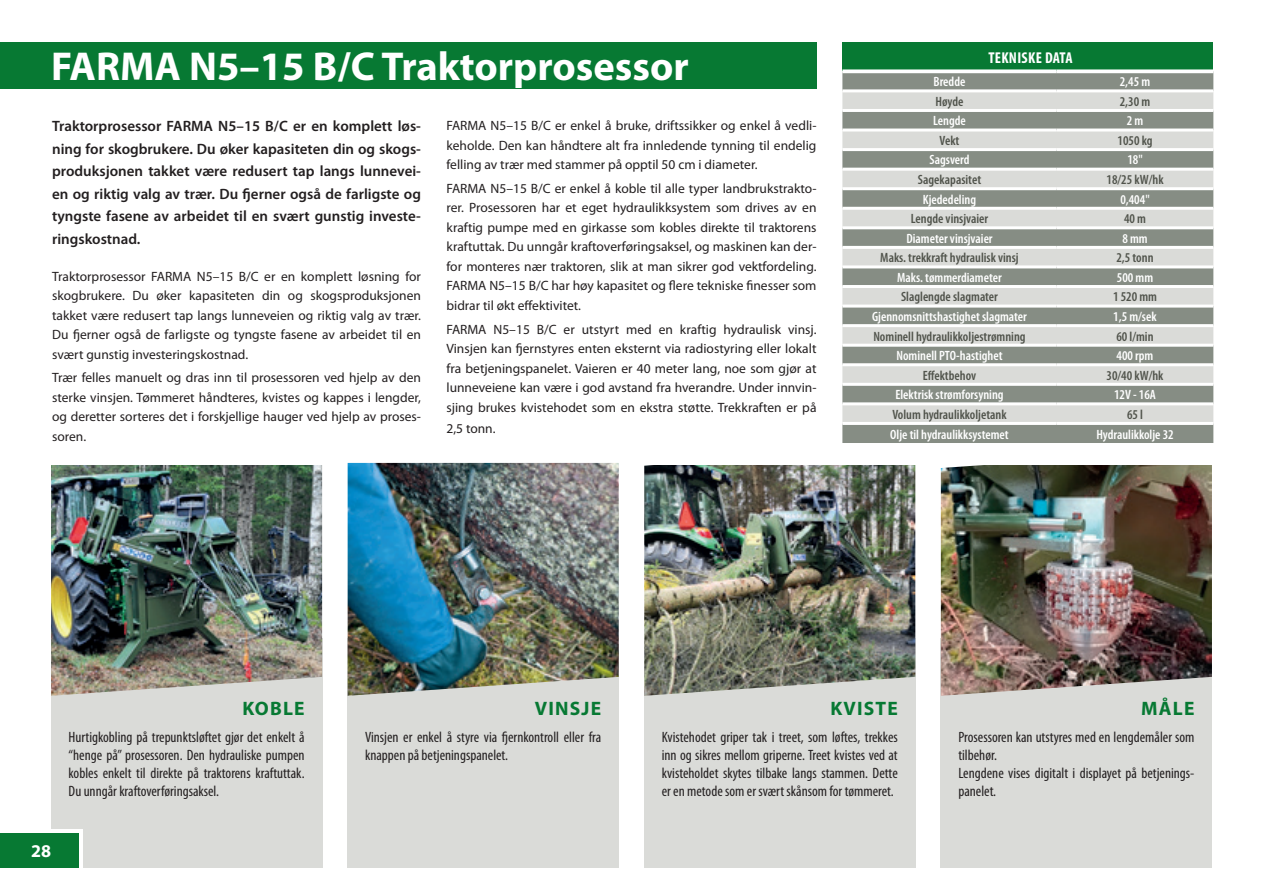
<style>
.page{position:relative;width:1263px;height:893px;background:#fff}
.page>*{position:absolute;margin:0;border:0;box-sizing:border-box;transform-origin:0 0}
.t1{font:700 40.5px "Myriad Pro";color:#fff}
.t2{font:700 19.5px "Myriad Pro";letter-spacing:.06em;color:#077933}
.t3{font:700 18px "Myriad Pro";color:#fff}
.t4{font:700 condensed 15.75px "Myriad Pro";letter-spacing:.02em;color:#fff}
.t5{font:condensed 15px/18px "Myriad Pro";color:#231f20}
.t6{font:600 15px/22.5px "Myriad Pro";color:#231f20;text-align:justify}
.t7{font:13.5px/19.5px "Myriad Pro";color:#231f20;text-align:justify}
.t8{font:600 condensed 13.5px "Myriad Pro";color:#fff}
.t9{font:600 condensed 13.5px "Myriad Pro";color:#50534b}
</style>
<div class="page">
<div style="left:941px;top:638px;width:271px;height:229px;background:#dadbd8"></div>
<img style="left:941px;top:465px;width:271px;height:231px">
<div style="left:644px;top:638px;width:271px;height:229px;background:#dadbd8"></div>
<img style="left:644px;top:465px;width:271px;height:231px">
<div style="left:51px;top:638px;width:271px;height:229px;background:#dadbd8"></div>
<img style="left:51px;top:465px;width:271px;height:231px">
<hr style="left:1262px;top:43px;width:1px;height:46px;background:#077933">
<div style="left:348px;top:638px;width:271px;height:229px;background:#dadbd8"></div>
<div style="left:0;top:829px;width:82px;height:43px;background:#fff"></div>
<div style="left:0;top:833px;width:79px;height:35px;background:#077933"></div>
<div style="left:0;top:43px;width:816px;height:46px;background:#077933"></div>
<div style="left:842px;top:43px;width:371px;height:28px;background:#077933"></div>
<div style="left:842px;top:73px;width:371px;height:370px;background:#868d84"></div>
<svg style="left:842px;top:92px;width:371px;height:330px;background:#b3b7b1"></svg>
<svg style="left:842px;top:69px;width:214px;height:4px"></svg>
<svg style="left:1056px;top:69px;width:157px;height:4px"></svg>
<hr style="left:842px;top:89px;width:214px;height:3px;background:#fff">
<hr style="left:1056px;top:89px;width:157px;height:3px;background:#fff">
<hr style="left:842px;top:109px;width:214px;height:3px;background:#fff">
<hr style="left:1056px;top:109px;width:157px;height:3px;background:#fff">
<hr style="left:842px;top:129px;width:214px;height:3px;background:#fff">
<hr style="left:1056px;top:129px;width:157px;height:3px;background:#fff">
<hr style="left:842px;top:148px;width:214px;height:3px;background:#fff">
<hr style="left:1056px;top:148px;width:157px;height:3px;background:#fff">
<hr style="left:842px;top:168px;width:214px;height:3px;background:#fff">
<hr style="left:1056px;top:168px;width:157px;height:3px;background:#fff">
<hr style="left:842px;top:187px;width:214px;height:3px;background:#fff">
<hr style="left:1056px;top:187px;width:157px;height:3px;background:#fff">
<hr style="left:842px;top:207px;width:214px;height:3px;background:#fff">
<hr style="left:1056px;top:207px;width:157px;height:3px;background:#fff">
<hr style="left:842px;top:226px;width:214px;height:3px;background:#fff">
<hr style="left:1056px;top:226px;width:157px;height:3px;background:#fff">
<hr style="left:842px;top:246px;width:214px;height:3px;background:#fff">
<hr style="left:1056px;top:246px;width:157px;height:3px;background:#fff">
<hr style="left:842px;top:265px;width:214px;height:3px;background:#fff">
<hr style="left:1056px;top:265px;width:157px;height:3px;background:#fff">
<hr style="left:842px;top:285px;width:214px;height:3px;background:#fff">
<hr style="left:1056px;top:285px;width:157px;height:3px;background:#fff">
<hr style="left:842px;top:305px;width:214px;height:3px;background:#fff">
<hr style="left:1056px;top:305px;width:157px;height:3px;background:#fff">
<hr style="left:842px;top:324px;width:214px;height:3px;background:#fff">
<hr style="left:1056px;top:324px;width:157px;height:3px;background:#fff">
<hr style="left:842px;top:344px;width:214px;height:3px;background:#fff">
<hr style="left:1056px;top:344px;width:157px;height:3px;background:#fff">
<hr style="left:842px;top:363px;width:214px;height:3px;background:#fff">
<hr style="left:1056px;top:363px;width:157px;height:3px;background:#fff">
<hr style="left:842px;top:383px;width:214px;height:3px;background:#fff">
<hr style="left:1056px;top:383px;width:157px;height:3px;background:#fff">
<hr style="left:842px;top:402px;width:214px;height:3px;background:#fff">
<hr style="left:1056px;top:402px;width:157px;height:3px;background:#fff">
<hr style="left:842px;top:422px;width:214px;height:3px;background:#fff">
<hr style="left:1056px;top:422px;width:157px;height:3px;background:#fff">
<img style="left:348px;top:463px;width:271px;height:233px">
<h1 class="t1" style="left:51px;top:39px;width:639px">FARMA N5–15 B/C Traktorprosessor</h1>
<p class="t4" style="left:988px;top:48px;width:86px">TEKNISKE DATA</p>
<p class="t8" style="left:934px;top:74px;width:33px">Bredde</p>
<p class="t8" style="left:1120px;top:74px;width:32px">2,45 m</p>
<p class="t9" style="left:935px;top:93px;width:29px">Høyde</p>
<p class="t9" style="left:1120px;top:93px;width:32px">2,30 m</p>
<p class="t8" style="left:933px;top:113px;width:34px">Lengde</p>
<p class="t8" style="left:1127px;top:113px;width:18px">2 m</p>
<p class="t9" style="left:939px;top:132px;width:21px">Vekt</p>
<p class="t9" style="left:1117px;top:132px;width:36px">1050 kg</p>
<p class="t8" style="left:929px;top:152px;width:42px">Sagsverd</p>
<p class="t8" style="left:1127px;top:152px;width:17px">18"</p>
<p class="t9" style="left:918px;top:171px;width:65px">Sagekapasitet</p>
<p class="t9" style="left:1106px;top:171px;width:59px">18/25 kW/hk</p>
<p class="t8" style="left:923px;top:191px;width:55px">Kjededeling</p>
<p class="t8" style="left:1120px;top:191px;width:31px">0,404"</p>
<p class="t9" style="left:911px;top:210px;width:79px">Lengde vinsjvaier</p>
<p class="t9" style="left:1124px;top:210px;width:23px">40 m</p>
<p class="t8" style="left:906px;top:230px;width:88px">Diameter vinsjvaier</p>
<p class="t8" style="left:1122px;top:230px;width:27px">8 mm</p>
<p class="t9" style="left:880px;top:249px;width:140px">Maks. trekkraft hydraulisk vinsj</p>
<p class="t9" style="left:1116px;top:249px;width:39px">2,5 tonn</p>
<p class="t8" style="left:897px;top:269px;width:106px">Maks. tømmerdiameter</p>
<p class="t8" style="left:1117px;top:269px;width:38px">500 mm</p>
<p class="t9" style="left:901px;top:289px;width:98px">Slaglengde slagmater</p>
<p class="t9" style="left:1113px;top:289px;width:45px">1 520 mm</p>
<p class="t8" style="left:872px;top:308px;width:156px">Gjennomsnittshastighet slagmater</p>
<p class="t8" style="left:1113px;top:308px;width:45px">1,5 m/sek</p>
<p class="t9" style="left:873px;top:328px;width:154px">Nominell hydraulikkoljestrømning</p>
<p class="t9" style="left:1116px;top:328px;width:39px">60 l/min</p>
<p class="t8" style="left:896px;top:347px;width:108px">Nominell PTO-hastighet</p>
<p class="t8" style="left:1116px;top:347px;width:38px">400 rpm</p>
<p class="t9" style="left:923px;top:367px;width:55px">Effektbehov</p>
<p class="t9" style="left:1106px;top:367px;width:59px">30/40 kW/hk</p>
<p class="t8" style="left:895px;top:386px;width:110px">Elektrisk strømforsyning</p>
<p class="t8" style="left:1114px;top:386px;width:43px">12V - 16A</p>
<p class="t9" style="left:892px;top:406px;width:116px">Volum hydraulikkoljetank</p>
<p class="t9" style="left:1127px;top:406px;width:17px">65 l</p>
<p class="t8" style="left:890px;top:426px;width:120px">Olje til hydraulikksystemet</p>
<p class="t8" style="left:1096px;top:426px;width:79px">Hydraulikkolje 32</p>
<p class="t7" style="left:446px;top:116px;width:371px">FARMA N5–15 B/C er enkel å bruke, driftssikker og enkel å vedli&shy;keholde. Den kan håndtere alt fra innledende tynning til endelig felling av trær med stammer på opptil 50 cm i diameter.</p>
<p class="t7" style="left:446px;top:178px;width:371px">FARMA N5–15 B/C er enkel å koble til alle typer landbrukstrakto&shy;rer. Prosessoren har et eget hydraulikksystem som drives av en kraftig pumpe med en girkasse som kobles direkte til traktorens kraftuttak. Du unngår kraftoverføringsaksel, og maskinen kan der&shy;for monteres nær traktoren, slik at man sikrer god vektfordeling.<br>FARMA N5–15 B/C har høy kapasitet og flere tekniske finesser som bidrar til økt effektivitet.</p>
<p class="t7" style="left:446px;top:319px;width:371px">FARMA N5–15 B/C er utstyrt med en kraftig hydraulisk vinsj.<br>Vinsjen kan fjernstyres enten eksternt via radiostyring eller lokalt fra betjeningspanelet. Vaieren er 40 meter lang, noe som gjør at lunneveiene kan være i god avstand fra hverandre. Under innvin&shy;sjing brukes kvistehodet som en ekstra støtte. Trekkraften er på</p>
<p class="t7" style="left:446px;top:418px;width:51px">2,5 tonn.</p>
<p class="t6" style="left:52px;top:115px;width:370px">Traktorprosessor FARMA N5–15 B/C er en komplett løs&shy;ning for skogbrukere. Du øker kapasiteten din og skogs&shy;produksjonen takket være redusert tap langs lunnevei&shy;en og riktig valg av trær. Du fjerner også de farligste og tyngste fasene av arbeidet til en svært gunstig investe&shy;ringskostnad.</p>
<p class="t7" style="left:52px;top:266px;width:370px">Traktorprosessor FARMA N5–15 B/C er en komplett løsning for skogbrukere. Du øker kapasiteten din og skogsproduksjonen takket være redusert tap langs lunneveien og riktig valg av trær.<br>Du fjerner også de farligste og tyngste fasene av arbeidet til en svært gunstig investeringskostnad.</p>
<p class="t7" style="left:52px;top:368px;width:370px">Trær felles manuelt og dras inn til prosessoren ved hjelp av den sterke vinsjen. Tømmeret håndteres, kvistes og kappes i lengder, og deretter sorteres det i forskjellige hauger ved hjelp av proses&shy;soren.</p>
<h3 class="t3" style="left:31px;top:839px;width:21px">28</h3>
<h2 class="t2" style="left:242px;top:696px;width:64px">KOBLE</h2>
<p class="t5" style="left:69px;top:728px;width:237px;text-align:justify">Hurtigkobling på trepunktsløftet gjør det enkelt å “henge på” prosessoren. Den hydrauliske pumpen kobles enkelt til direkte på traktorens kraftuttak.<br>Du unngår kraftoverføringsaksel.</p>
<h2 class="t2" style="left:535px;top:696px;width:68px">VINSJE</h2>
<p class="t5" style="left:365px;top:728px;width:238px">Vinsjen er enkel å styre via fjernkontroll eller fra knappen på betjeningspanelet.</p>
<h2 class="t2" style="left:830px;top:696px;width:69px">KVISTE</h2>
<p class="t5" style="left:662px;top:728px;width:237px;text-align:justify">Kvistehodet griper tak i treet, som løftes, trekkes inn og sikres mellom griperne. Treet kvistes ved at kvisteholdet skytes tilbake langs stammen. Dette er en metode som er svært skånsom for tømmeret.</p>
<h2 class="t2" style="left:1141px;top:696px;width:55px">MÅLE</h2>
<p class="t5" style="left:958px;top:728px;width:238px">Prosessoren kan utstyres med en lengdemåler som tilbehør.<br>Lengdene vises digitalt i displayet på betjenings&shy;panelet.</p>
</div>
